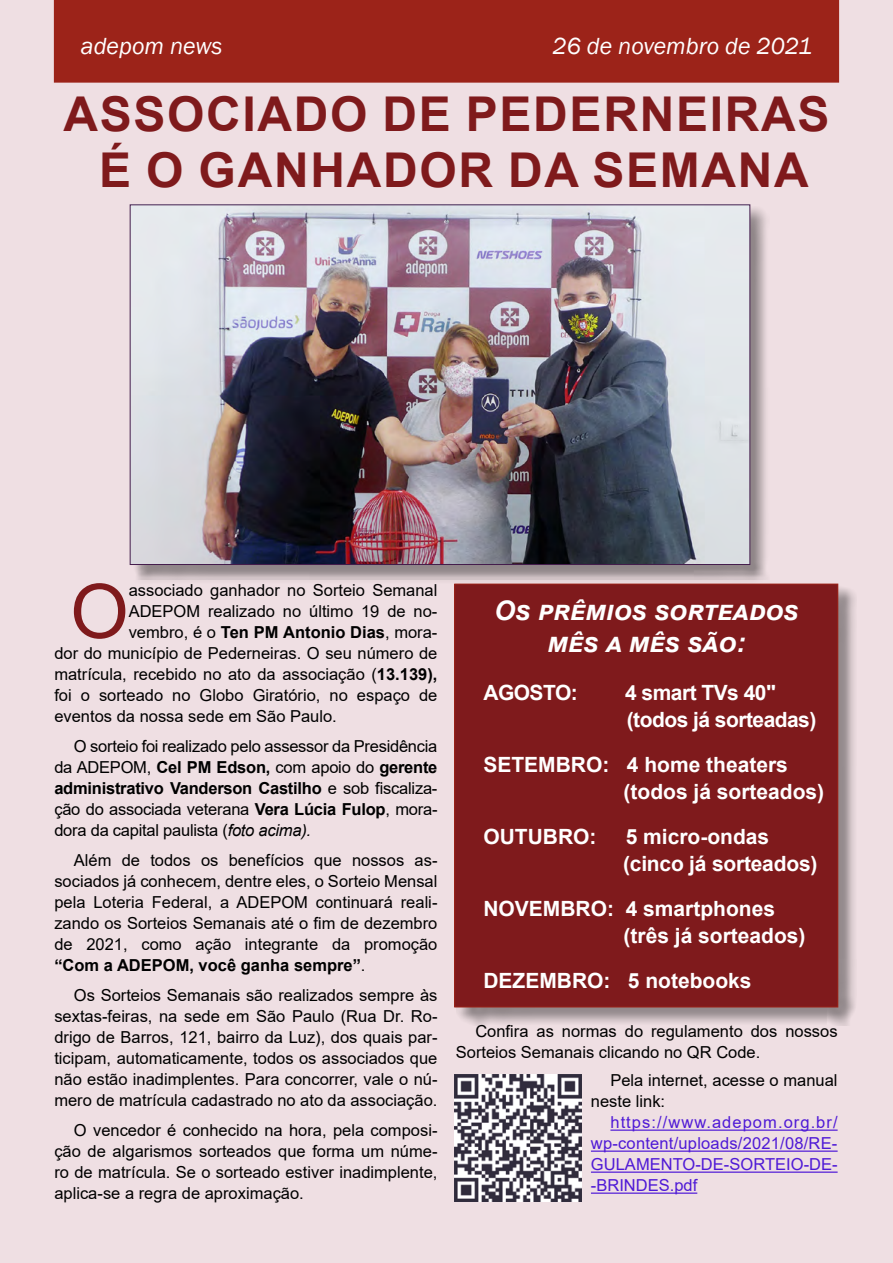
<style>
.page{position:relative;width:893px;height:1263px;background:#efdfe3}
.page>*{position:absolute;margin:0;border:0;box-sizing:border-box;transform-origin:0 0}
.t1{font:75.15px "Arial";color:#7f1a1c}
.t2{font:700 48px/55.5px "Arial";letter-spacing:.035em;color:#7f1a1c;text-align:center}
.t3{font:italic 700 27px/31.5px "Arial";color:#fff;text-align:center}
.t4{font:italic 24px "Franklin Gothic";color:#fff}
.t5{font:700 21px/27px "Arial";color:#fff}
.t6{font:700 21px/27px "Arial";letter-spacing:-.025em;color:#fff}
.t7{font:16.5px/21px "Arial";color:#000;text-align:justify}
.t8{font:16.5px/21px "Arial";color:#4f1ad6;text-align:justify}
.t9{font:700 16.5px "Arial";color:#000}
.s1{font-weight:400}
.s2{font-weight:700}
.s3{font-style:italic}
</style>
<div class="page">
<div style="left:54px;top:0;width:785px;height:82px;background:#9c2319"></div>
<hr style="left:610px;top:1129px;width:228px;height:2px;background:#4f1ad6">
<hr style="left:591px;top:1150px;width:247px;height:2px;background:#4f1ad6">
<hr style="left:591px;top:1171px;width:247px;height:2px;background:#4f1ad6">
<hr style="left:591px;top:1192px;width:106px;height:2px;background:#4f1ad6">
<div style="left:456px;top:586px;width:401px;height:440px;background:#000;opacity:.4"></div>
<div style="left:455px;top:584px;width:383px;height:423px;background:#7f1a1c"></div>
<img style="left:454px;top:1074px;width:128px;height:128px">
<div style="left:132px;top:206px;width:637px;height:378px;background:#000;opacity:.4"></div>
<img style="left:132px;top:207px;width:616px;height:356px">
<h3 class="t4" style="left:81px;top:31px;width:143px">adepom news</h3>
<h3 class="t4" style="left:553px;top:31px;width:261px">26 de novembro de 2021</h3>
<h2 class="t2" style="left:63px;top:87px;width:768px">ASSOCIADO DE PEDERNEIRAS<br>É O GANHADOR DA SEMANA</h2>
<h1 class="t1" style="left:70px;top:560px;width:60px">O</h1>
<p class="t7" style="left:129px;top:579px;width:310px">associado ganhador no Sorteio Semanal</p>
<p class="t7" style="left:129px;top:600px;width:310px">ADEPOM realizado no último 19 de no-</p>
<p class="t9" style="left:129px;top:620px;width:310px"><span class="s1">vembro, é o</span> Ten PM Antonio Dias<span class="s1">, mora-</span></p>
<p class="t7" style="left:54px;top:642px;width:385px">dor do município de Pederneiras. O seu número de</p>
<p class="t7" style="left:54px;top:663px;width:385px">matrícula, recebido no ato da associação (<span class="s2">13.139),</span></p>
<p class="t7" style="left:54px;top:684px;width:385px">foi o sorteado no Globo Giratório, no espaço de</p>
<p class="t7" style="left:54px;top:705px;width:284px">eventos da nossa sede em São Paulo.</p>
<p class="t7" style="left:54px;top:735px;width:385px;text-indent:20px">O sorteio foi realizado pelo assessor da Presidência da ADEPOM, <span class="s2">Cel PM Edson,</span> com apoio do <span class="s2">gerente administrativo Vanderson Castilho</span> e sob fiscaliza&shy;ção do associada veterana <span class="s2">Vera Lúcia Fulop</span>, mora&shy;dora da capital paulista (<span class="s3">foto acima).</span></p>
<p class="t7" style="left:54px;top:849px;width:385px;text-indent:20px">Além de todos os benefícios que nossos as&shy;sociados já conhecem, dentre eles, o Sorteio Mensal pela Loteria Federal, a ADEPOM continuará reali&shy;zando os Sorteios Semanais até o fim de dezembro de 2021, como ação integrante da promoção <span class="s2">“Com a ADEPOM, você ganha sempre”</span>.</p>
<p class="t7" style="left:54px;top:984px;width:385px;text-indent:20px">Os Sorteios Semanais são realizados sempre às sextas-feiras, na sede em São Paulo (Rua Dr. Ro&shy;drigo de Barros, 121, bairro da Luz), dos quais par&shy;ticipam, automaticamente, todos os associados que não estão inadimplentes. Para concorrer, vale o nú&shy;mero de matrícula cadastrado no ato da associação.</p>
<p class="t7" style="left:54px;top:1120px;width:385px;text-indent:20px">O vencedor é conhecido na hora, pela composi&shy;ção de algarismos sorteados que forma um núme&shy;ro de matrícula. Se o sorteado estiver inadimplente, aplica-se a regra de aproximação.</p>
<h3 class="t3" style="left:494px;top:596px;width:306px">OS PRÊMIOS SORTEADOS<br>MÊS A MÊS SÃO:</h3>
<p class="t5" style="left:483px;top:679px;width:96px">AGOSTO:</p>
<p class="t6" style="left:625px;top:679px;width:193px">4 smart TVs 40" (todos já sorteadas)</p>
<p class="t5" style="left:623px;top:751px;width:202px;text-indent:-140px">SETEMBRO: 4 home theaters (todos já sorteados)</p>
<p class="t5" style="left:483px;top:823px;width:115px">OUTUBRO:</p>
<p class="t5" style="left:623px;top:823px;width:196px">5 micro-ondas (cinco já sorteados)</p>
<p class="t5" style="left:623px;top:895px;width:184px;text-indent:-140px">NOVEMBRO: 4 smartphones (três já sorteados)</p>
<p class="t5" style="left:483px;top:967px;width:270px">DEZEMBRO: 5 notebooks</p>
<p class="t7" style="left:456px;top:1020px;width:383px;text-indent:20px">Confira as normas do regulamento dos nossos<br>Sorteios Semanais clicando no QR Code.</p>
<p class="t7" style="left:591px;top:1070px;width:248px;text-indent:20px">Pela internet, acesse o manual neste link:</p>
<p class="t8" style="left:591px;top:1112px;width:248px;text-indent:20px">https://www.adepom.org.br/ wp-content/uploads/2021/08/RE-GULAMENTO-DE-SORTEIO-DE--BRINDES.pdf</p>
</div>
